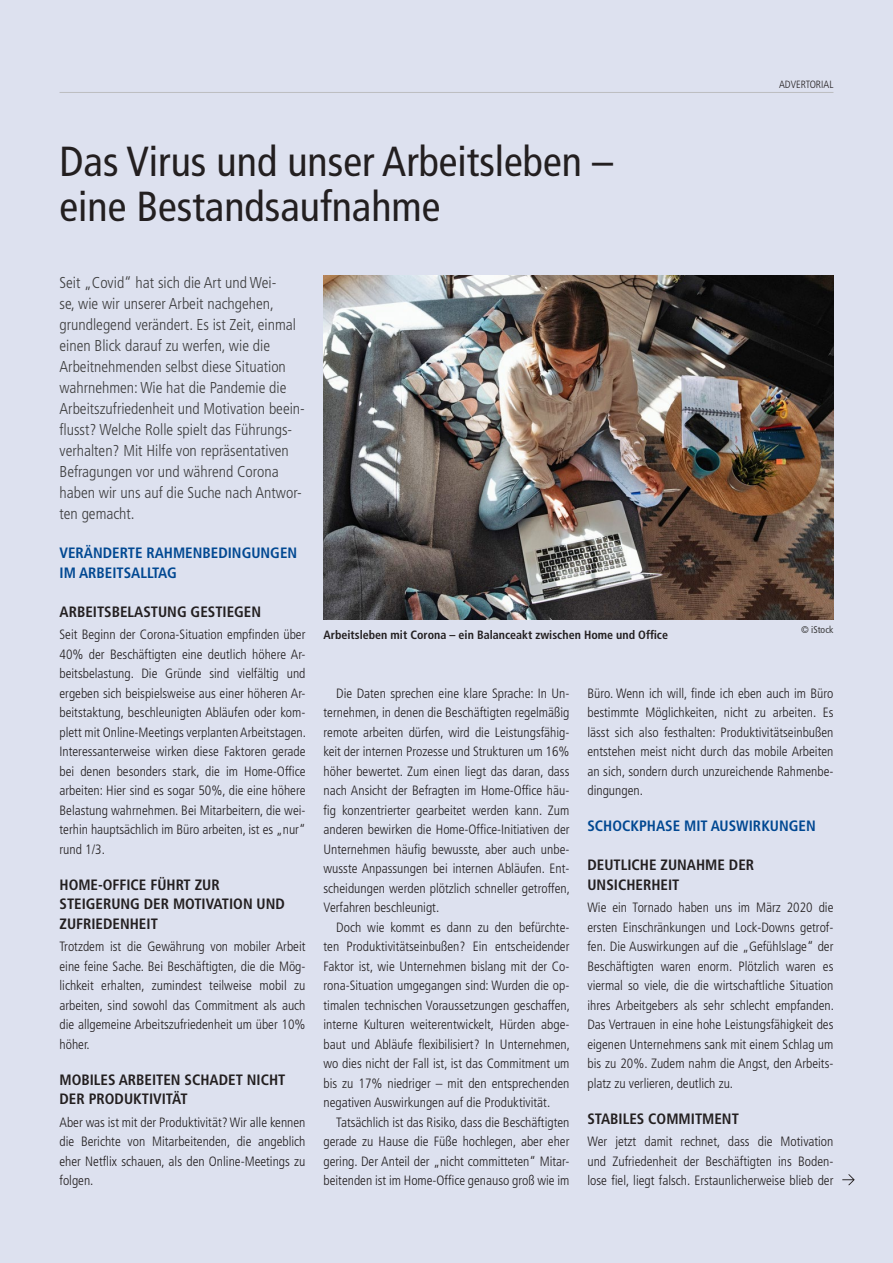
<style>
.page{position:relative;width:893px;height:1263px;background:#dde1ef}
.page>*{position:absolute;margin:0;border:0;box-sizing:border-box;transform-origin:0 0}
.t1{font:condensed 42px/45px "Frutiger LT Std";color:#231f20}
.t2{font:300 condensed 15.75px/21px "Frutiger LT Std";color:#3e3e3f}
.t3{font:700 condensed 15px/19.5px "Frutiger LT Std";color:#231f20}
.t4{font:700 condensed 15px/19.5px "Frutiger LT Std";color:#014892}
.t5{font:300 condensed 13.5px/19.5px "Frutiger LT Std";color:#231f20;text-align:justify}
.t6{font:700 condensed 12px "Frutiger LT Std";color:#231f20}
.t7{font:300 condensed 10.5px "Frutiger LT Std";color:#231f20}
.t8{font:condensed 9.75px "Frutiger LT Std";color:#3e3e3f}
</style>
<div class="page">
<hr style="left:60px;top:92px;width:773px;height:1px;background:#bcbdc0">
<img style="left:323px;top:275px;width:510px;height:345px">
<svg style="left:842px;top:1174px;width:13px;height:11px"></svg>
<h1 class="t1" style="left:60px;top:139px;width:555px">Das Virus und unser Arbeitsleben – eine Bestandsaufnahme</h1>
<p class="t7" style="left:779px;top:78px;width:56px">ADVERTORIAL</p>
<p class="t2" style="left:60px;top:272px;width:247px">Seit „Covid“ hat sich die Art und Wei-<br>se, wie wir unserer Arbeit nachgehen, grundlegend verändert. Es ist Zeit, einmal einen Blick darauf zu werfen, wie die Arbeitnehmenden selbst diese Situation wahrnehmen: Wie hat die Pandemie die Arbeitszufriedenheit und Motivation beein&shy;flusst? Welche Rolle spielt das Führungs&shy;verhalten? Mit Hilfe von repräsentativen Befragungen vor und während Corona haben wir uns auf die Suche nach Antwor&shy;ten gemacht.</p>
<p class="t4" style="left:60px;top:543px;width:239px">VERÄNDERTE RAHMENBEDINGUNGEN<br>IM ARBEITSALLTAG</p>
<p class="t3" style="left:60px;top:602px;width:203px">ARBEITSBELASTUNG GESTIEGEN</p>
<p class="t5" style="left:60px;top:625px;width:248px">Seit Beginn der Corona-Situation empfinden über 40% der Beschäftigten eine deutlich höhere Ar&shy;beitsbelastung. Die Gründe sind vielfältig und ergeben sich beispielsweise aus einer höheren Ar&shy;beitstaktung, beschleunigten Abläufen oder kom&shy;plett mit Online-Meetings verplanten Arbeitstagen.<br>Interessanterweise wirken diese Faktoren gerade bei denen besonders stark, die im Home-Office arbeiten: Hier sind es sogar 50%, die eine höhere Belastung wahrnehmen. Bei Mitarbeitern, die wei&shy;terhin hauptsächlich im Büro arbeiten, ist es „nur“ rund 1/3.</p>
<p class="t3" style="left:60px;top:875px;width:227px">HOME-OFFICE FÜHRT ZUR<br>STEIGERUNG DER MOTIVATION UND<br>ZUFRIEDENHEIT</p>
<p class="t5" style="left:60px;top:937px;width:247px">Trotzdem ist die Gewährung von mobiler Arbeit eine feine Sache. Bei Beschäftigten, die die Mög&shy;lichkeit erhalten, zumindest teilweise mobil zu arbeiten, sind sowohl das Commitment als auch die allgemeine Arbeitszufriedenheit um über 10% höher.</p>
<p class="t3" style="left:60px;top:1070px;width:227px">MOBILES ARBEITEN SCHADET NICHT<br>DER PRODUKTIVITÄT</p>
<p class="t5" style="left:60px;top:1112px;width:247px">Aber was ist mit der Produktivität? Wir alle kennen die Berichte von Mitarbeitenden, die angeblich eher Netflix schauen, als den Online-Meetings zu folgen.</p>
<p class="t6" style="left:323px;top:628px;width:346px">Arbeitsleben mit Corona – ein Balanceakt zwischen Home und Office</p>
<p class="t8" style="left:801px;top:624px;width:34px">© iStock</p>
<p class="t5" style="left:323px;top:683px;width:248px;text-indent:13px">Die Daten sprechen eine klare Sprache: In Un&shy;ternehmen, in denen die Beschäftigten regelmäßig remote arbeiten dürfen, wird die Leistungsfähig&shy;keit der internen Prozesse und Strukturen um 16% höher bewertet. Zum einen liegt das daran, dass nach Ansicht der Befragten im Home-Office häu&shy;fig konzentrierter gearbeitet werden kann. Zum anderen bewirken die Home-Office-Initiativen der Unternehmen häufig bewusste, aber auch unbe&shy;wusste Anpassungen bei internen Abläufen. Ent&shy;scheidungen werden plötzlich schneller getroffen, Verfahren beschleunigt.</p>
<p class="t5" style="left:323px;top:917px;width:248px;text-indent:13px">Doch wie kommt es dann zu den befürchte&shy;ten Produktivitätseinbußen? Ein entscheidender Faktor ist, wie Unternehmen bislang mit der Co&shy;rona-Situation umgegangen sind: Wurden die op&shy;timalen technischen Voraussetzungen geschaffen, interne Kulturen weiterentwickelt, Hürden abge&shy;baut und Abläufe flexibilisiert? In Unternehmen, wo dies nicht der Fall ist, ist das Commitment um bis zu 17% niedriger – mit den entsprechenden negativen Auswirkungen auf die Produktivität.</p>
<p class="t5" style="left:323px;top:1112px;width:247px;text-indent:13px">Tatsächlich ist das Risiko, dass die Beschäftigten gerade zu Hause die Füße hochlegen, aber eher gering. Der Anteil der „nicht committeten“ Mitar&shy;beitenden ist im Home-Office genauso groß wie im</p>
<p class="t5" style="left:587px;top:683px;width:247px">Büro. Wenn ich will, finde ich eben auch im Büro bestimmte Möglichkeiten, nicht zu arbeiten. Es lässt sich also festhalten: Produktivitätseinbußen entstehen meist nicht durch das mobile Arbeiten an sich, sondern durch unzureichende Rahmenbe&shy;dingungen.</p>
<p class="t4" style="left:587px;top:816px;width:230px">SCHOCKPHASE MIT AUSWIRKUNGEN</p>
<p class="t3" style="left:587px;top:855px;width:168px">DEUTLICHE ZUNAHME DER<br>UNSICHERHEIT</p>
<p class="t5" style="left:587px;top:898px;width:248px">Wie ein Tornado haben uns im März 2020 die ersten Einschränkungen und Lock-Downs getrof&shy;fen. Die Auswirkungen auf die „Gefühlslage“ der Beschäftigten waren enorm. Plötzlich waren es viermal so viele, die die wirtschaftliche Situation ihres Arbeitgebers als sehr schlecht empfanden.<br>Das Vertrauen in eine hohe Leistungsfähigkeit des eigenen Unternehmens sank mit einem Schlag um bis zu 20%. Zudem nahm die Angst, den Arbeits&shy;platz zu verlieren, deutlich zu.</p>
<p class="t3" style="left:587px;top:1109px;width:153px">STABILES COMMITMENT</p>
<p class="t5" style="left:587px;top:1132px;width:247px">Wer jetzt damit rechnet, dass die Motivation und Zufriedenheit der Beschäftigten ins Boden&shy;lose fiel, liegt falsch. Erstaunlicherweise blieb der</p>
</div>
